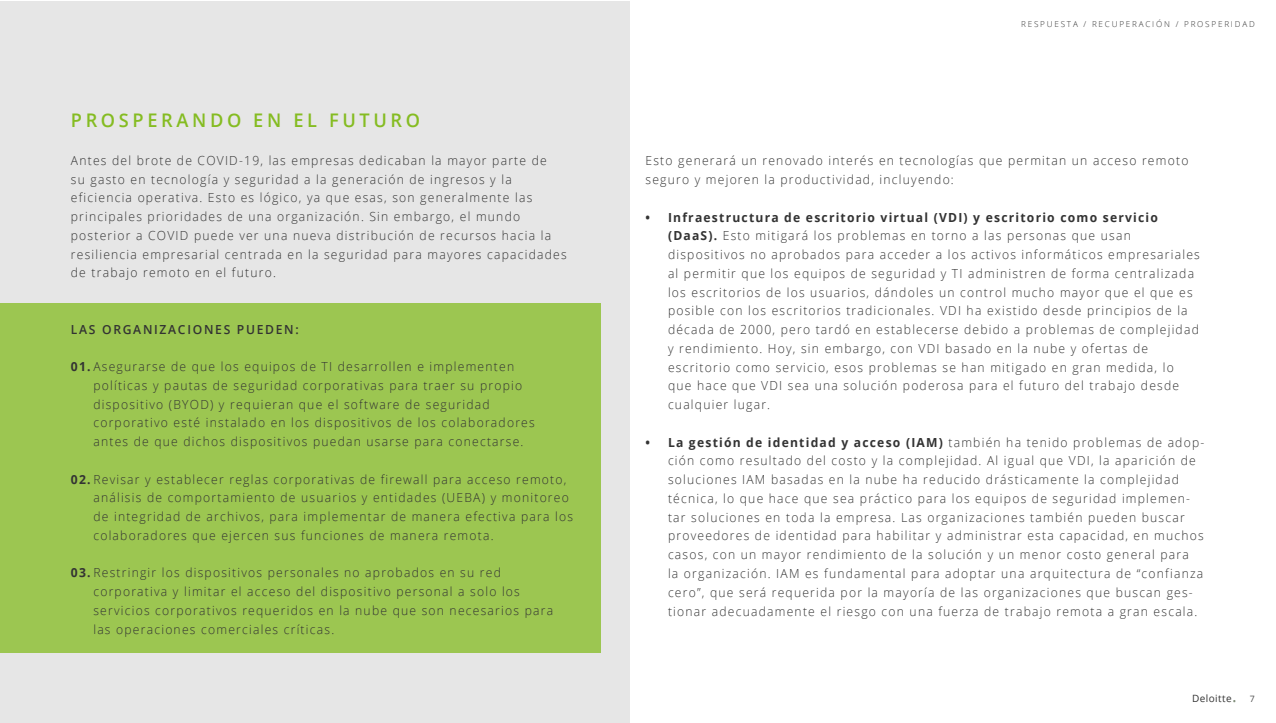
<style>
.page{position:relative;width:1276px;height:723px;background:#fff}
.page>*{position:absolute;margin:0;border:0;box-sizing:border-box;transform-origin:0 0}
.t1{font:600 18.75px "Open Sans";letter-spacing:.2em;color:#85bc22}
.t2{font:300 12.5px/18.8px "Open Sans";letter-spacing:.1em;color:#333}
.t3{font:600 12.5px "Open Sans";letter-spacing:.14em;color:#333}
.t4{font:10px "Open Sans";letter-spacing:.04em;color:#333}
.t5{font:8.75px "Open Sans";color:#4d4d4d}
.t6{font:300 8.12px "Open Sans";letter-spacing:.22em;color:#333}
.s1{font-weight:700}
.s2{font-size:17.5px;color:#7f8d7a}
</style>
<div class="page">
<div style="left:0;top:1px;width:629px;height:721px;background:#e6e6e6"></div>
<div style="left:0;top:304px;width:601px;height:349px;background:#9cc651"></div>
<h1 class="t1" style="left:71px;top:108px;width:351px">PROSPERANDO EN EL FUTURO</h1>
<p class="t2" style="left:71px;top:150px;width:497px">Antes del brote de COVID-19, las empresas dedicaban la mayor parte de<br>su gasto en tecnología y seguridad a la generación de ingresos y la eficiencia operativa. Esto es lógico, ya que esas, son generalmente las principales prioridades de una organización. Sin embargo, el mundo posterior a COVID puede ver una nueva distribución de recursos hacia la resiliencia empresarial centrada en la seguridad para mayores capacidades de trabajo remoto en el futuro.</p>
<p class="t3" style="left:71px;top:320px;width:229px">LAS ORGANIZACIONES PUEDEN:</p>
<p class="t2" style="left:93px;top:357px;width:443px;text-indent:-22px"><span class="s1">01.</span> Asegurarse de que los equipos de TI desarrollen e implementen políticas y pautas de seguridad corporativas para traer su propio dispositivo (BYOD) y requieran que el software de seguridad corporativo esté instalado en los dispositivos de los colaboradores antes de que dichos dispositivos puedan usarse para conectarse.</p>
<p class="t2" style="left:93px;top:469px;width:481px;text-indent:-22px"><span class="s1">02.</span> Revisar y establecer reglas corporativas de firewall para acceso remoto, análisis de comportamiento de usuarios y entidades (UEBA) y monitoreo de integridad de archivos, para implementar de manera efectiva para los colaboradores que ejercen sus funciones de manera remota.</p>
<p class="t2" style="left:93px;top:563px;width:461px;text-indent:-22px"><span class="s1">03.</span> Restringir los dispositivos personales no aprobados en su red corporativa y limitar el acceso del dispositivo personal a solo los servicios corporativos requeridos en la nube que son necesarios para las operaciones comerciales críticas.</p>
<p class="t6" style="left:1021px;top:19px;width:235px">RESPUESTA / RECUPERACIÓN / PROSPERIDAD</p>
<p class="t2" style="left:645px;top:151px;width:544px">Esto generará un renovado interés en tecnologías que permitan un acceso remoto seguro y mejoren la productividad, incluyendo:</p>
<p class="t2" style="left:668px;top:207px;width:533px;text-indent:-22px"><span class="s1">• Infraestructura de escritorio virtual (VDI) y escritorio como servicio (DaaS).</span> Esto mitigará los problemas en torno a las personas que usan dispositivos no aprobados para acceder a los activos informáticos empresariales al permitir que los equipos de seguridad y TI administren de forma centralizada los escritorios de los usuarios, dándoles un control mucho mayor que el que es posible con los escritorios tradicionales. VDI ha existido desde principios de la década de 2000, pero tardó en establecerse debido a problemas de complejidad y rendimiento. Hoy, sin embargo, con VDI basado en la nube y ofertas de escritorio como servicio, esos problemas se han mitigado en gran medida, lo que hace que VDI sea una solución poderosa para el futuro del trabajo desde cualquier lugar.</p>
<p class="t2" style="left:668px;top:432px;width:538px;text-indent:-22px"><span class="s1">• La gestión de identidad y acceso (IAM)</span> también ha tenido problemas de adop&shy;ción como resultado del costo y la complejidad. Al igual que VDI, la aparición de soluciones IAM basadas en la nube ha reducido drásticamente la complejidad técnica, lo que hace que sea práctico para los equipos de seguridad implemen&shy;tar soluciones en toda la empresa. Las organizaciones también pueden buscar proveedores de identidad para habilitar y administrar esta capacidad, en muchos casos, con un mayor rendimiento de la solución y un menor costo general para<br>la organización. IAM es fundamental para adoptar una arquitectura de “confianza cero”, que será requerida por la mayoría de las organizaciones que buscan ges&shy;tionar adecuadamente el riesgo con una fuerza de trabajo remota a gran escala.</p>
<p class="t4" style="left:1192px;top:691px;width:46px">Deloitte<span class="s2">.</span></p>
<p class="t5" style="left:1249px;top:692px;width:7px">7</p>
</div>
